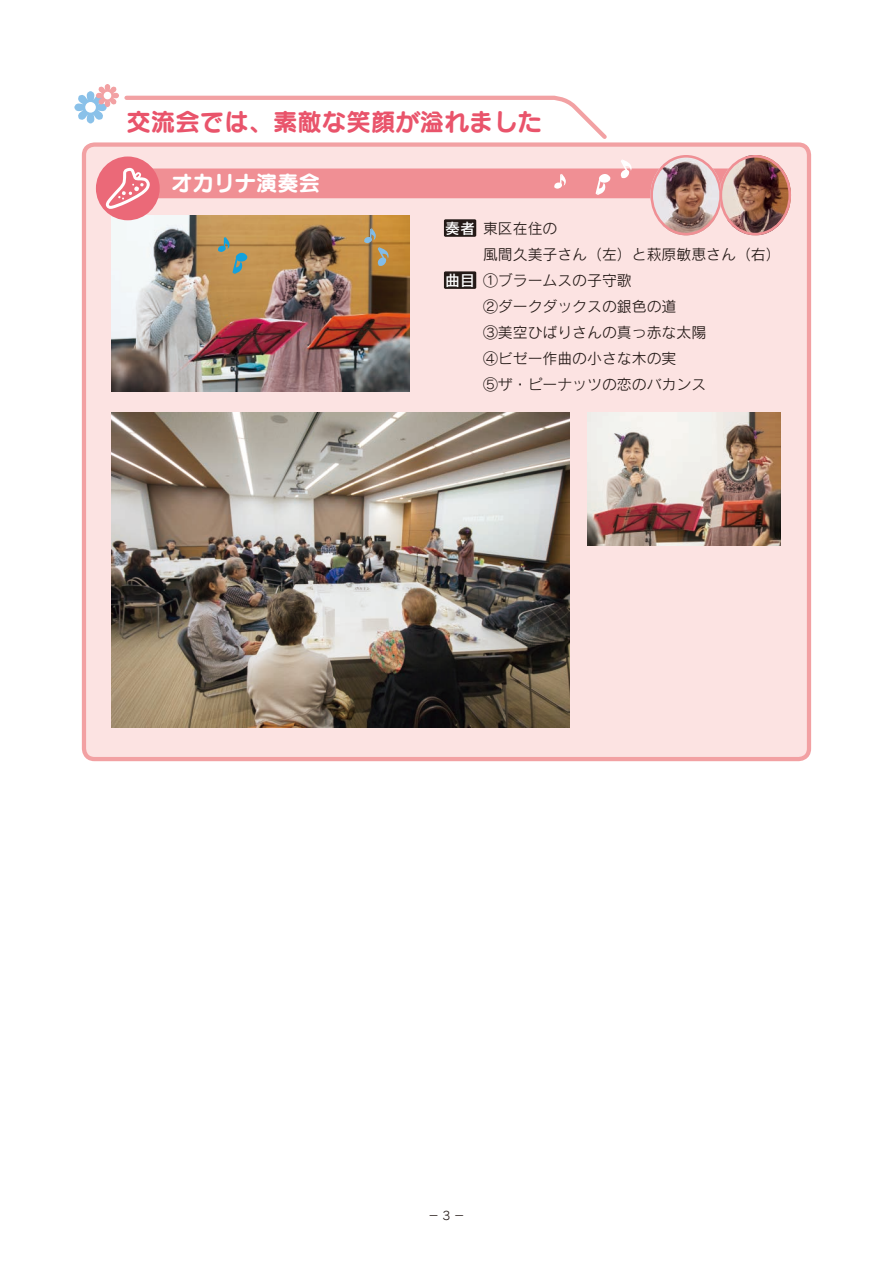
<style>
.page{position:relative;width:893px;height:1263px;background:#fff}
.page>*{position:absolute;margin:0;border:0;box-sizing:border-box;transform-origin:0 0}
.t1{font:24.45px "Seurat Pro N B";color:#e9546b}
.t2{font:21.3px "Seurat Pro N B";color:#fff}
.t3{font:14.85px/26.1px "Rodin Pro N M";color:#231916}
.t4{font:14.85px "Rodin Pro N DB";color:#fff}
.t5{font:11.7px "Rodin Pro N M";color:#231916}
</style>
<div class="page">
<div style="left:84px;top:145px;width:725px;height:614px;background:#fce3e2;border-radius:11px"></div>
<div style="left:82px;top:142px;width:729px;height:619px;border:4px solid #f2a1a3;border-radius:11px"></div>
<img style="left:112px;top:464px;width:458px;height:264px">
<img style="left:587px;top:412px;width:194px;height:133px">
<div style="left:126px;top:168px;width:618px;height:30px;background:#f08f94"></div>
<img style="left:650px;top:155px;width:70px;height:80px">
<div style="left:650px;top:155px;width:72px;height:80px;border:3px solid #f08f94;border-radius:50%"></div>
<img style="left:720px;top:155px;width:71px;height:80px">
<div style="left:720px;top:155px;width:71px;height:80px;border:3px solid #f08f94;border-radius:50%"></div>
<svg style="left:619px;top:159px;width:14px;height:20px"></svg>
<img style="left:74px;top:84px;width:537px;height:380px">
<h1 class="t1" style="left:126px;top:105px;width:417px">交流会では、素敵な笑顔が溢れました</h1>
<h2 class="t2" style="left:171px;top:169px;width:150px">オカリナ演奏会</h2>
<p class="t4" style="left:445px;top:218px;width:31px">奏者</p>
<p class="t4" style="left:445px;top:270px;width:31px">曲目</p>
<p class="t3" style="left:483px;top:215px;width:299px">東区在住の<br>風間久美子さん（左）と萩原敏恵さん（右）<br>①ブラームスの子守歌<br>②ダークダックスの銀色の道<br>③美空ひばりさんの真っ赤な太陽<br>④ビゼー作曲の小さな木の実<br>⑤ザ・ピーナッツの恋のバカンス</p>
<p class="t5" style="left:428px;top:1208px;width:39px">－3－</p>
</div>
